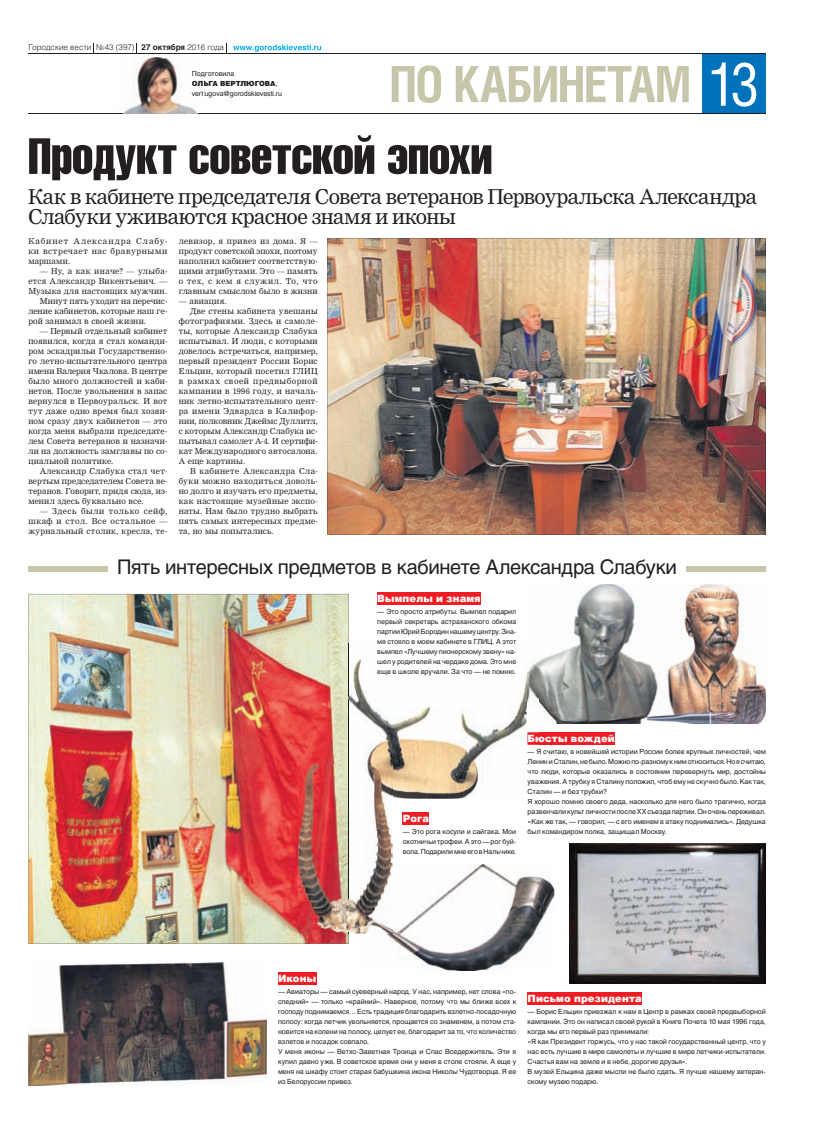
<style>
.page{position:relative;width:817px;height:1134px;background:#fff}
.page>*{position:absolute;margin:0;border:0;box-sizing:border-box;transform-origin:0 0}
.t1{font:60px "Helios Cond";color:#fff}
.t2{font:50px/71.8px "Helios Compressed";letter-spacing:-.01em;color:#231f20}
.t3{font:20px/20px "Nimrod Cyr";letter-spacing:-.02em;color:#231f20}
.t4{font:20px "Helios";letter-spacing:-.02em;color:#231f20}
.t5{font:900 10px "Helios";letter-spacing:.01em;color:#fff}
.t6{font:8px/10px "Nimrod Cyr";letter-spacing:.025em;color:#231f20;text-align:justify}
.t7{font:8px "Nimrod Cyr";letter-spacing:.005em;color:#231f20}
.t8{font:8px "Nimrod Cyr";letter-spacing:.045em;color:#231f20}
.t9{font:8px "Nimrod Cyr";letter-spacing:.055em;color:#231f20}
.t10{font:300 8px "Helios";color:#231f20}
.t11{font:8px "Nimrod Cyr";color:#231f20}
.t12{font:8px "Nimrod Cyr";letter-spacing:.07em;color:#231f20}
.t13{font:7px/10px "Helios";color:#231f20}
.s1{font-weight:700}
.s2{font-family:"Helios Cond";font-weight:700;color:#c8c6aa}
.s3{font-weight:900}
</style>
<div class="page">
<div style="left:702px;top:54px;width:63px;height:60px;background:#0072bc"></div>
<hr style="left:28px;top:114px;width:737px;height:1px;background:#231f20">
<hr style="left:28px;top:54px;width:737px;height:1px;background:#231f20">
<svg style="left:233px;top:44px;width:88px;height:8px"></svg>
<img style="left:117px;top:57px;width:86px;height:58px">
<svg style="left:192px;top:71px;width:11px;height:26px"></svg>
<div style="left:377px;top:592px;width:103px;height:12px;background:#ee1d23"></div>
<img style="left:327px;top:238px;width:438px;height:296px">
<div style="left:28px;top:567px;width:80px;height:5px;background:#c8c6aa"></div>
<div style="left:686px;top:567px;width:79px;height:5px;background:#c8c6aa"></div>
<div style="left:527px;top:992px;width:114px;height:12px;background:#ee1d23"></div>
<div style="left:403px;top:812px;width:26px;height:12px;background:#ee1d23"></div>
<div style="left:527px;top:732px;width:87px;height:12px;background:#ee1d23"></div>
<div style="left:278px;top:972px;width:38px;height:12px;background:#ee1d23"></div>
<img style="left:28px;top:594px;width:321px;height:350px">
<img style="left:687px;top:584px;width:78px;height:140px">
<img style="left:569px;top:844px;width:196px;height:140px">
<img style="left:386px;top:864px;width:168px;height:107px">
<img style="left:28px;top:963px;width:238px;height:123px">
<img style="left:539px;top:584px;width:108px;height:140px">
<img style="left:647px;top:595px;width:40px;height:129px">
<img style="left:350px;top:659px;width:177px;height:140px">
<img style="left:377px;top:659px;width:139px;height:6px">
<img style="left:377px;top:669px;width:138px;height:6px">
<svg style="left:527px;top:732px;width:12px;height:13px"></svg>
<img style="left:347px;top:644px;width:3px;height:120px">
<img style="left:527px;top:661px;width:12px;height:42px">
<img style="left:298px;top:764px;width:94px;height:170px">
<img style="left:358px;top:864px;width:34px;height:70px">
<p class="t10" style="left:28px;top:45px;width:197px">Городские вести №43 (397) <span class="s1">27 октября</span> 2016 года</p>
<p class="t2" style="left:28px;top:50px;width:664px;text-indent:361px"><span class="s2">ПО КАБИНЕТАМ<br></span>Продукт советской эпохи</p>
<p class="t3" style="left:28px;top:188px;width:730px">Как в кабинете председателя Совета ветеранов Первоуральска Александра<br>Слабуки уживаются красное знамя и иконы</p>
<p class="t1" style="left:707px;top:63px;width:53px">13</p>
<p class="t13" style="left:192px;top:69px;width:92px">Подготовила<br><span class="s3">ОЛЬГА ВЕРТЛЮГОВА</span>, vertlugova@gorodskievesti.ru</p>
<p class="t6" style="left:28px;top:236px;width:140px">Кабинет Александра Слабу&shy;ки встречает нас бравурными маршами.</p>
<p class="t8" style="left:40px;top:268px;width:129px">— Ну, а как иначе? — улыба-</p>
<p class="t6" style="left:28px;top:276px;width:140px">ется Александр Викентьевич. —</p>
<p class="t6" style="left:28px;top:286px;width:140px">Музыка для настоящих мужчин.</p>
<p class="t6" style="left:40px;top:296px;width:129px">Минут пять уходит на перечис-</p>
<p class="t11" style="left:28px;top:308px;width:140px">ление кабинетов, которые наш ге-</p>
<p class="t6" style="left:28px;top:316px;width:119px">рой занимал в своей жизни.</p>
<p class="t6" style="left:40px;top:326px;width:129px">— Первый отдельный кабинет</p>
<p class="t6" style="left:28px;top:336px;width:140px">появился, когда я стал команди-</p>
<p class="t6" style="left:28px;top:346px;width:140px">ром эскадрильи Государственно-</p>
<p class="t6" style="left:28px;top:356px;width:140px">го летно-испытательного центра</p>
<p class="t7" style="left:28px;top:368px;width:140px">имени Валерия Чкалова. В центре</p>
<p class="t6" style="left:28px;top:376px;width:140px">было много должностей и каби-</p>
<p class="t6" style="left:28px;top:386px;width:140px">нетов. После увольнения в запас</p>
<p class="t6" style="left:28px;top:396px;width:140px">вернулся в Первоуральск. И вот</p>
<p class="t6" style="left:28px;top:406px;width:140px">тут даже одно время был хозяи-</p>
<p class="t6" style="left:28px;top:416px;width:140px">ном сразу двух кабинетов — это</p>
<p class="t6" style="left:28px;top:426px;width:140px">когда меня выбрали председате-</p>
<p class="t6" style="left:28px;top:436px;width:140px">лем Совета ветеранов и назначи-</p>
<p class="t6" style="left:28px;top:446px;width:140px">ли на должность замглавы по со-</p>
<p class="t6" style="left:28px;top:456px;width:86px">циальной политике.</p>
<p class="t6" style="left:40px;top:466px;width:129px">Александр Слабука стал чет-</p>
<p class="t6" style="left:28px;top:476px;width:140px">вертым председателем Совета ве-</p>
<p class="t6" style="left:28px;top:486px;width:140px">теранов. Говорит, придя сюда, из-</p>
<p class="t6" style="left:28px;top:496px;width:117px">менил здесь буквально все.</p>
<p class="t6" style="left:28px;top:506px;width:140px;text-indent:11px">— Здесь были только сейф, шкаф и стол. Все остальное — журнальный столик, кресла, те-</p>
<p class="t6" style="left:179px;top:236px;width:140px">левизор, я привез из дома. Я — продукт советской эпохи, поэтому наполнил кабинет соответствую&shy;щими атрибутами. Это — память о тех, с кем я служил. То, что главным смыслом было в жизни</p>
<p class="t6" style="left:179px;top:296px;width:49px">— авиация.</p>
<p class="t6" style="left:190px;top:306px;width:129px">Две стены кабинета увешаны</p>
<p class="t6" style="left:179px;top:316px;width:140px">фотографиями. Здесь и самоле-</p>
<p class="t6" style="left:179px;top:326px;width:140px">ты, которые Александр Слабука</p>
<p class="t6" style="left:179px;top:336px;width:140px">испытывал. И люди, с которыми</p>
<p class="t6" style="left:179px;top:346px;width:140px">довелось встречаться, например,</p>
<p class="t6" style="left:179px;top:356px;width:140px">первый президент России Борис</p>
<p class="t6" style="left:179px;top:366px;width:140px">Ельцин, который посетил ГЛИЦ</p>
<p class="t12" style="left:179px;top:378px;width:140px">в рамках своей предвыборной</p>
<p class="t8" style="left:179px;top:388px;width:140px">кампании в 1996 году, и началь-</p>
<p class="t6" style="left:179px;top:396px;width:140px">ник летно-испытательного цент-</p>
<p class="t9" style="left:179px;top:408px;width:140px">ра имени Эдвардса в Калифор-</p>
<p class="t7" style="left:179px;top:418px;width:140px">нии, полковник Джеймс Дуллитл,</p>
<p class="t6" style="left:179px;top:426px;width:140px">с которым Александр Слабука ис-</p>
<p class="t6" style="left:179px;top:436px;width:140px">пытывал самолет А-4. И сертифи-</p>
<p class="t6" style="left:179px;top:446px;width:140px">кат Международного автосалона.</p>
<p class="t6" style="left:179px;top:456px;width:68px">А еще картины.</p>
<p class="t9" style="left:190px;top:468px;width:129px">В кабинете Александра Сла-</p>
<p class="t6" style="left:179px;top:476px;width:140px">буки можно находиться доволь-</p>
<p class="t6" style="left:179px;top:486px;width:140px">но долго и изучать его предметы,</p>
<p class="t6" style="left:179px;top:496px;width:140px">как настоящие музейные экспо-</p>
<p class="t6" style="left:179px;top:506px;width:140px">наты. Нам было трудно выбрать</p>
<p class="t6" style="left:179px;top:516px;width:140px">пять самых интересных предме-</p>
<p class="t6" style="left:179px;top:526px;width:97px">та, но мы попытались.</p>
<p class="t4" style="left:117px;top:560px;width:561px">Пять интересных предметов в кабинете Александра Слабуки</p>
<p class="t5" style="left:377px;top:595px;width:105px">Вымпелы и знамя</p>
<p class="t13" style="left:377px;top:607px;width:140px;text-align:justify">— Это просто атрибуты. Вымпел подарил первый секретарь астраханского обкома партии Юрий Бородин нашему центру. Зна-</p>
<p class="t13" style="left:377px;top:637px;width:140px;text-align:justify">мя стояло в моем кабинете в ГЛИЦ. А этот вымпел «Лучшему пионерскому звену» на&shy;шел у родителей на чердаке дома. Это мне еще в школе вручали. За что — не помню.</p>
<p class="t5" style="left:403px;top:815px;width:28px">Рога</p>
<p class="t13" style="left:403px;top:827px;width:115px;text-align:justify">— Это рога косули и сайгака. Мои охотничьи трофеи. А это — рог буй&shy;вола. Подарили мне его в Нальчике.</p>
<p class="t5" style="left:527px;top:735px;width:89px">Бюсты вождей</p>
<p class="t13" style="left:527px;top:747px;width:240px">— Я считаю, в новейшей истории России более крупных личностей, чем Ленин и Сталин, не было. Можно по-разному к ним относиться. Но я считаю, что люди, которые оказались в состоянии перевернуть мир, достойны уважения. А трубку я Сталину положил, чтоб ему не скучно было. Как так, Сталин — и без трубки?<br>Я хорошо помню своего деда, насколько для него было трагично, когда развенчали культ личности после XX съезда партии. Он очень переживал. «Как же так, — говорил, — с его именем в атаку поднимались». Дедушка был командиром полка, защищал Москву.</p>
<p class="t5" style="left:278px;top:975px;width:40px">Иконы</p>
<p class="t13" style="left:278px;top:987px;width:240px">— Авиаторы — самый суеверный народ. У нас, например, нет слова «по&shy;следний» — только «крайний». Наверное, потому что мы ближе всех к господу поднимаемся… Есть традиция благодарить взлетно-посадочную полосу: когда летчик увольняется, прощается со знаменем, а потом ста&shy;новится на колени на полосу, целует ее, благодарит за то, что количество взлетов и посадок совпало.<br>У меня иконы — Ветхо-Заветная Троица и Спас Вседержитель. Эти я купил давно уже. В советское время они у меня в столе стояли. А еще у меня на шкафу стоит старая бабушкина икона Николы Чудотворца. Я ее из Белоруссии привез.</p>
<p class="t5" style="left:527px;top:995px;width:116px">Письмо президента</p>
<p class="t13" style="left:527px;top:1007px;width:240px">— Борис Ельцин приезжал к нам в Центр в рамках своей предвыборной кампании. Это он написал своей рукой в Книге Почета 10 мая 1996 года, когда мы его первый раз принимали:<br>«Я как Президент горжусь, что у нас такой государственный центр, что у нас есть лучшие в мире самолеты и лучшие в мире летчики-испытатели.<br>Счастья вам на земле и в небе, дорогие друзья».<br>В музей Ельцина даже мысли не было сдать. Я лучше нашему ветеран&shy;скому музею подарю.</p>
</div>
